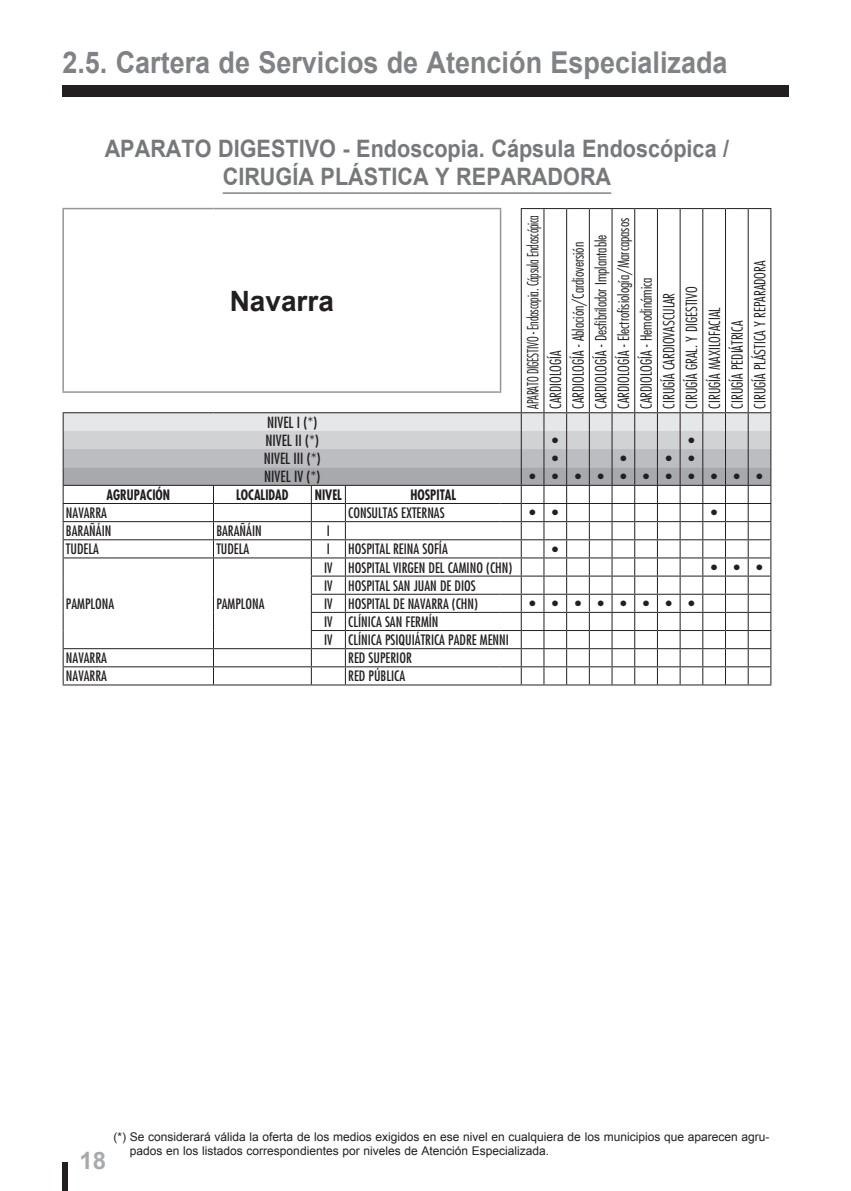
<style>
.page{position:relative;width:851px;height:1191px;background:#fff}
.page>*{position:absolute;margin:0;border:0;box-sizing:border-box;transform-origin:0 0}
.t1{font:700 30px "Arial";color:#808285;scale:.9 1}
.t2{font:700 28px "Arial";color:#231f20}
.t3{font:700 24px/28px "Arial";color:#76787b;text-align:center;scale:.9 1}
.t4{font:700 24px "Arial";color:#a8a9ad}
.t5{font:300 condensed 15px/22.6px "Futura";color:#231f20;scale:.86 1}
.t6{font:condensed 15px/17.8px "Futura";color:#231f20}
.t7{font:condensed 14px/18.2px "Futura";color:#231f20}
.t8{font:700 condensed 14px "Futura";color:#231f20;scale:.9 1}
.t9{font:12px/14.4px "Arial";color:#231f20}
</style>
<div class="page">
<div style="left:62px;top:85px;width:726px;height:11px;background:#231f20"></div>
<div style="left:62px;top:1162px;width:6px;height:29px;background:#231f20"></div>
<hr style="left:223px;top:192px;width:388px;height:2px;background:#808285">
<hr style="left:521px;top:684px;width:250px;height:1px;background:#231f20">
<hr style="left:62px;top:208px;width:151px;height:1px;background:#939598">
<hr style="left:62px;top:209px;width:2px;height:182px;background:#939598">
<hr style="left:213px;top:208px;width:288px;height:1px;background:#939598">
<hr style="left:499px;top:209px;width:2px;height:182px;background:#939598">
<hr style="left:62px;top:391px;width:439px;height:2px;background:#939598">
<hr style="left:63px;top:684px;width:282px;height:1px;background:#231f20">
<hr style="left:566px;top:209px;width:1px;height:183px;background:#231f20">
<hr style="left:588px;top:209px;width:1px;height:183px;background:#231f20">
<hr style="left:611px;top:209px;width:1px;height:183px;background:#231f20">
<hr style="left:345px;top:684px;width:176px;height:1px;background:#231f20">
<hr style="left:520px;top:209px;width:1px;height:183px;background:#231f20">
<svg style="left:520px;top:208px;width:69px;height:1px"></svg>
<hr style="left:543px;top:209px;width:1px;height:183px;background:#231f20">
<hr style="left:589px;top:208px;width:45px;height:1px;background:#231f20">
<hr style="left:634px;top:209px;width:1px;height:183px;background:#231f20">
<hr style="left:656px;top:209px;width:1px;height:183px;background:#231f20">
<hr style="left:679px;top:209px;width:1px;height:183px;background:#231f20">
<hr style="left:702px;top:209px;width:1px;height:183px;background:#231f20">
<hr style="left:725px;top:209px;width:1px;height:183px;background:#231f20">
<svg style="left:634px;top:208px;width:137px;height:1px"></svg>
<hr style="left:747px;top:209px;width:1px;height:183px;background:#231f20">
<hr style="left:770px;top:209px;width:1px;height:183px;background:#231f20">
<svg style="left:63px;top:392px;width:708px;height:292px"></svg>
<h1 class="t1" style="left:62px;top:46px;width:740px">2.5. Cartera de Servicios de Atención Especializada</h1>
<h3 class="t3" style="left:105px;top:135px;width:695px">APARATO DIGESTIVO - Endoscopia. Cápsula Endoscópica /<br>CIRUGÍA PLÁSTICA Y REPARADORA</h3>
<h2 class="t2" style="left:230px;top:285px;width:106px">Navarra</h2>
<p class="t6" style="left:265px;top:415px;width:55px">NIVEL I (*)<br>NIVEL II (*)</p>
<p class="t5" style="left:522px;top:408px;width:226px;rotate:-90deg">APARATO DIGESTIVO - Endoscopia. Cápsula Endoscópica<br>CARDIOLOGÍA<br>CARDIOLOGÍA - Ablación/Cardioversión<br>CARDIOLOGÍA - Desfibrilador Implantable<br>CARDIOLOGÍA - Electrofisiología/Marcapasos<br>CARDIOLOGÍA - Hemodinámica<br>CIRUGÍA CARDIOVASCULAR<br>CIRUGÍA GRAL. Y DIGESTIVO<br>CIRUGÍA MAXILOFACIAL<br>CIRUGÍA PEDIÁTRICA<br>CIRUGÍA PLÁSTICA Y REPARADORA</p>
<p class="t6" style="left:552px;top:432px;width:7px">•</p>
<p class="t6" style="left:688px;top:432px;width:7px">•</p>
<p class="t6" style="left:264px;top:451px;width:58px">NIVEL III (*)</p>
<p class="t6" style="left:552px;top:451px;width:7px">•</p>
<p class="t6" style="left:620px;top:451px;width:7px">•</p>
<p class="t6" style="left:665px;top:451px;width:30px">• •</p>
<p class="t6" style="left:264px;top:468px;width:57px">NIVEL IV (*)</p>
<p class="t6" style="left:529px;top:468px;width:234px">•••••••••••</p>
<p class="t8" style="left:106px;top:488px;width:72px">AGRUPACIÓN</p>
<p class="t8" style="left:236px;top:488px;width:60px">LOCALIDAD</p>
<p class="t8" style="left:315px;top:488px;width:32px">NIVEL</p>
<p class="t8" style="left:410px;top:488px;width:52px">HOSPITAL</p>
<p class="t7" style="left:66px;top:505px;width:43px">NAVARRA</p>
<p class="t7" style="left:348px;top:505px;width:98px">CONSULTAS EXTERNAS</p>
<p class="t6" style="left:529px;top:505px;width:30px">• •</p>
<p class="t6" style="left:711px;top:505px;width:7px">•</p>
<p class="t7" style="left:66px;top:523px;width:47px">BARAÑÁIN</p>
<p class="t7" style="left:216px;top:523px;width:47px">BARAÑÁIN</p>
<p class="t7" style="left:327px;top:523px;width:5px">I</p>
<p class="t7" style="left:66px;top:541px;width:34px">TUDELA</p>
<p class="t7" style="left:216px;top:541px;width:34px">TUDELA</p>
<p class="t7" style="left:327px;top:541px;width:5px">I</p>
<p class="t7" style="left:348px;top:541px;width:101px">HOSPITAL REINA SOFÍA</p>
<p class="t6" style="left:552px;top:541px;width:7px">•</p>
<p class="t7" style="left:66px;top:595px;width:50px">PAMPLONA</p>
<p class="t7" style="left:216px;top:595px;width:50px">PAMPLONA</p>
<p class="t7" style="left:324px;top:559px;width:190px">IV HOSPITAL VIRGEN DEL CAMINO (CHN)</p>
<p class="t6" style="left:711px;top:559px;width:53px">•••</p>
<p class="t7" style="left:324px;top:577px;width:155px">IV HOSPITAL SAN JUAN DE DIOS<br>IV HOSPITAL DE NAVARRA (CHN)</p>
<p class="t6" style="left:529px;top:596px;width:166px">••••••••</p>
<p class="t7" style="left:324px;top:614px;width:186px">IV CLÍNICA SAN FERMÍN<br>IV CLÍNICA PSIQUIÁTRICA PADRE MENNI</p>
<p class="t7" style="left:66px;top:650px;width:43px">NAVARRA</p>
<p class="t7" style="left:348px;top:650px;width:65px">RED SUPERIOR</p>
<p class="t7" style="left:66px;top:668px;width:43px">NAVARRA</p>
<p class="t7" style="left:348px;top:668px;width:58px">RED PÚBLICA</p>
<h3 class="t4" style="left:79px;top:1147px;width:28px">18</h3>
<p class="t9" style="left:130px;top:1129px;width:641px;text-indent:-16px">(*) Se considerará válida la oferta de los medios exigidos en ese nivel en cualquiera de los municipios que aparecen agru&shy;pados en los listados correspondientes por niveles de Atención Especializada.</p>
</div>
